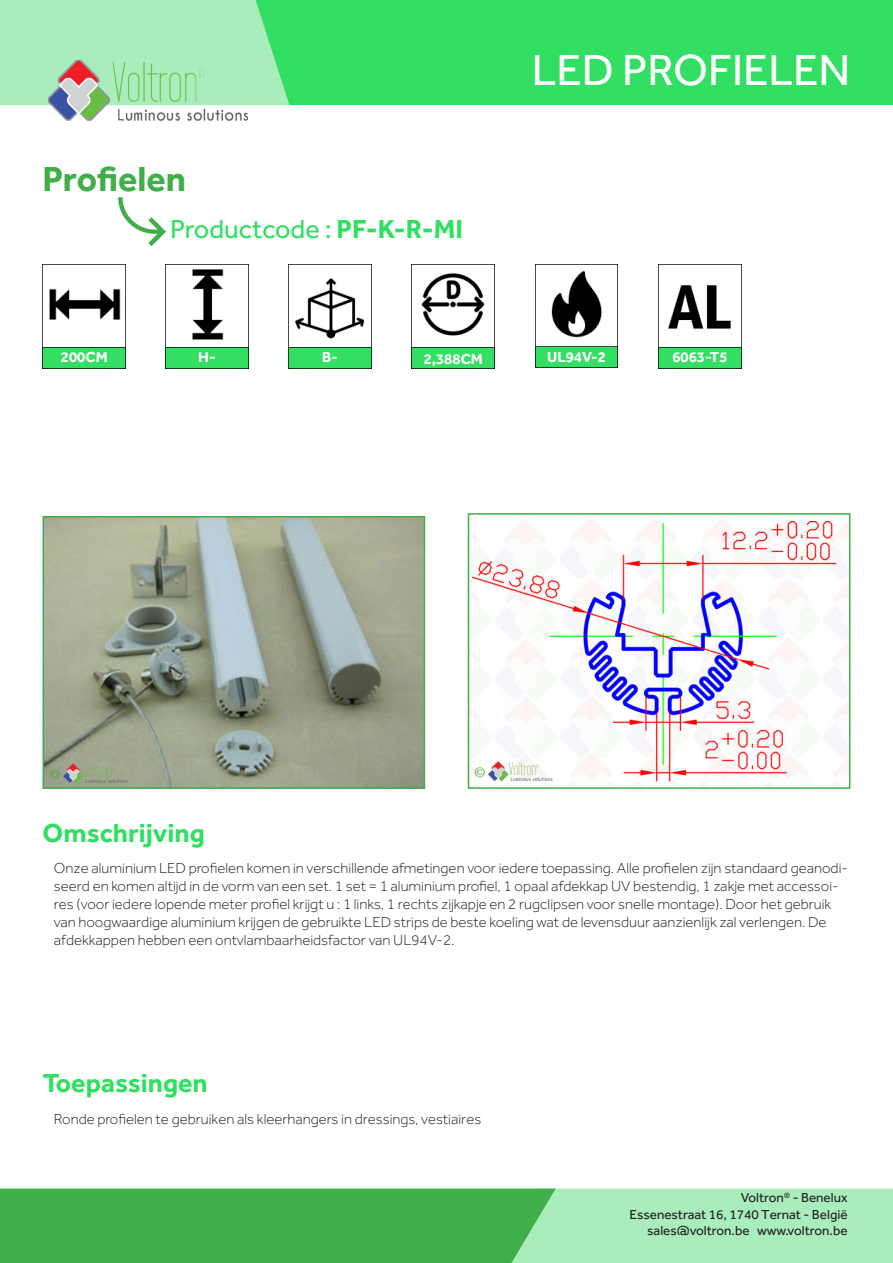
<style>
.page{position:relative;width:893px;height:1263px;background:#fff}
.page>*{position:absolute;margin:0;border:0;box-sizing:border-box;transform-origin:0 0}
.t1{font:45px "Effra";color:#fff}
.t2{font:700 36px "Effra";color:#40ae49}
.t3{font:700 27px "Effra";color:#33df63}
.t4{font:27px "Effra";color:#33df63}
.t5{font:300 15px/18px "Effra";color:#231f20}
.t6{font:700 15px "Effra";color:#fff}
.t7{font:13.5px/16.2px "Effra";color:#231f20;text-align:right}
.s1{font-weight:700}
</style>
<div class="page">
<img style="left:46px;top:519px;width:376px;height:267px">
<div style="left:43px;top:516px;width:382px;height:273px;border:2px solid #40ae49"></div>
<img style="left:471px;top:519px;width:376px;height:267px">
<div style="left:468px;top:513px;width:382px;height:276px;border:2px solid #40ae49"></div>
<div style="left:0;top:0;width:893px;height:105px;background:#33df63"></div>
<svg style="left:0;top:0;width:289px;height:105px;background:#9debb2"></svg>
<div style="left:556px;top:1188px;width:337px;height:75px;background:#a8edbb"></div>
<div style="left:0;top:1188px;width:556px;height:75px;background:#40ae49"></div>
<img style="left:43px;top:54px;width:224px;height:66px">
<img style="left:119px;top:197px;width:46px;height:48px">
<img style="left:288px;top:264px;width:83px;height:104px">
<img style="left:43px;top:264px;width:83px;height:104px">
<img style="left:165px;top:264px;width:84px;height:104px">
<img style="left:411px;top:264px;width:84px;height:105px">
<img style="left:535px;top:264px;width:83px;height:104px">
<img style="left:658px;top:264px;width:84px;height:105px">
<h2 class="t2" style="left:43px;top:157px;width:145px">Profielen</h2>
<h3 class="t4" style="left:170px;top:213px;width:295px">Productcode : <span class="s1">PF-K-R-MI</span></h3>
<h1 class="t1" style="left:532px;top:43px;width:320px">LED PROFIELEN</h1>
<p class="t6" style="left:61px;top:347px;width:48px">200CM</p>
<p class="t6" style="left:198px;top:347px;width:19px">H-</p>
<p class="t6" style="left:322px;top:347px;width:17px">B-</p>
<p class="t6" style="left:424px;top:349px;width:61px">2,388CM</p>
<p class="t6" style="left:547px;top:347px;width:60px">UL94V-2</p>
<p class="t6" style="left:672px;top:347px;width:57px">6063-T5</p>
<h3 class="t3" style="left:43px;top:816px;width:164px">Omschrijving</h3>
<p class="t5" style="left:54px;top:859px;width:796px">Onze aluminium LED profielen komen in verschillende afmetingen voor iedere toepassing. Alle profielen zijn standaard geanodi&shy;seerd en komen altijd in de vorm van een set. 1 set = 1 aluminium profiel, 1 opaal afdekkap UV bestendig, 1 zakje met accessoi&shy;res (voor iedere lopende meter profiel krijgt u : 1 links, 1 rechts zijkapje en 2 rugclipsen voor snelle montage). Door het gebruik van hoogwaardige aluminium krijgen de gebruikte LED strips de beste koeling wat de levensduur aanzienlijk zal verlengen. De afdekkappen hebben een ontvlambaarheidsfactor van UL94V-2.</p>
<h3 class="t3" style="left:43px;top:1067px;width:167px">Toepassingen</h3>
<p class="t5" style="left:54px;top:1109px;width:429px">Ronde profielen te gebruiken als kleerhangers in dressings, vestiaires</p>
<p class="t7" style="left:630px;top:1190px;width:219px">Voltron<sup>®</sup> - Benelux<br>Essenestraat 16, 1740 Ternat - België sales@voltron.be www.voltron.be</p>
</div>
